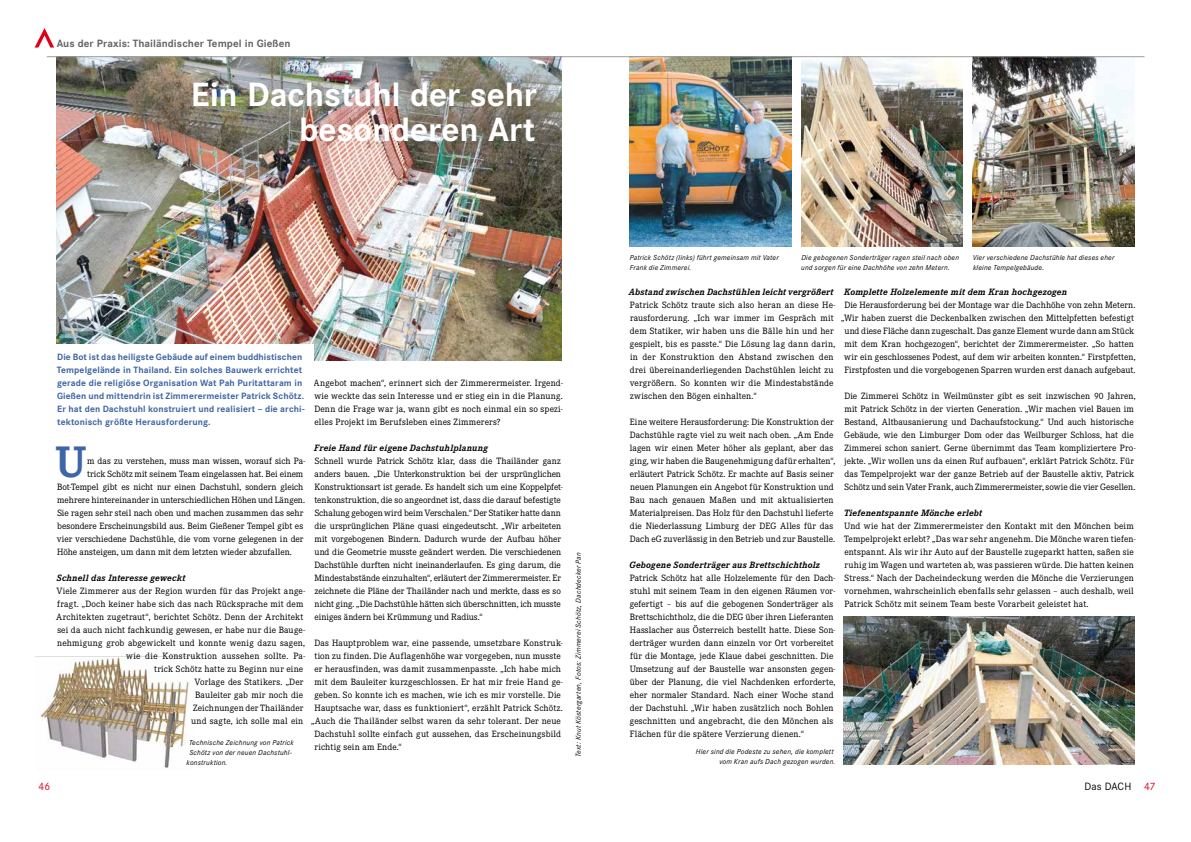
<style>
.page{position:relative;width:1191px;height:842px;background:#fff}
.page>*{position:absolute;margin:0;border:0;box-sizing:border-box;transform-origin:0 0}
.t1{font:700 45.8px "Corporate E Pro";color:#3e65a5}
.t2{font:700 35px/35px "Corporate S Pro";letter-spacing:-.005em;color:#fff;text-align:right}
.t3{font:700 11px "Corporate S Pro";letter-spacing:.01em;color:#646567}
.t4{font:11px "Corporate S Pro";color:#000}
.t5{font:11px "Corporate S Pro";color:#e2001a}
.t6{font:9.5px/13px "Corporate E Pro";letter-spacing:.01em;color:#000}
.t7{font:700 9.5px/13px "Corporate S Pro";letter-spacing:.01em;color:#3e65a5}
.t8{font:italic 700 9.5px "Corporate E Pro";letter-spacing:.015em;color:#000}
.t9{font:9.5px "Corporate E Pro";letter-spacing:-.01em;color:#000}
.t10{font:italic 7.5px/10px "Corporate S Pro";letter-spacing:.025em;color:#000}
.s1{color:#e2001a}
</style>
<div class="page">
<img style="left:57px;top:57px;width:504px;height:303px">
<img style="left:629px;top:57px;width:162px;height:189px">
<img style="left:844px;top:617px;width:290px;height:147px">
<img style="left:972px;top:57px;width:162px;height:189px">
<img style="left:801px;top:57px;width:161px;height:189px">
<img style="left:36px;top:656px;width:157px;height:112px">
<svg style="left:35px;top:28px;width:19px;height:20px"></svg>
<hr style="left:47px;top:56px;width:1097px;height:1px;background:#9c9e9f">
<div style="left:57px;top:344px;width:257px;height:94px;background:#fff"></div>
<p class="t3" style="left:57px;top:35px;width:235px">Aus der Praxis: Thailändischer Tempel in Gießen</p>
<h2 class="t2" style="left:191px;top:74px;width:348px">Ein Dachstuhl der sehr besonderen Art</h2>
<p class="t7" style="left:57px;top:350px;width:249px">Die Bot ist das heiligste Gebäude auf einem buddhistischen Tempelgelände in Thailand. Ein solches Bauwerk errichtet gerade die religiöse Organisation Wat Pah Puritattaram in Gießen und mittendrin ist Zimmerermeister Patrick Schötz.<br>Er hat den Dachstuhl konstruiert und realisiert – die archi&shy;tektonisch größte Herausforderung.</p>
<p class="t6" style="left:313px;top:376px;width:251px;text-align:justify">Angebot machen“, erinnert sich der Zimmerermeister. Irgend&shy;wie weckte das sein Interesse und er stieg ein in die Planung.<br>Denn die Frage war ja, wann gibt es noch einmal ein so spezi&shy;elles Projekt im Berufsleben eines Zimmerers?</p>
<p class="t8" style="left:314px;top:441px;width:175px">Freie Hand für eigene Dachstuhlplanung</p>
<p class="t6" style="left:314px;top:454px;width:250px">Schnell wurde Patrick Schötz klar, dass die Thailänder ganz anders bauen. „Die Unterkonstruktion bei der ursprünglichen Konstruktionsart ist gerade. Es handelt sich um eine Koppelpfet&shy;tenkonstruktion, die so angeordnet ist, dass die darauf befestigte Schalung gebogen wird beim Verschalen.“ Der Statiker hatte dann die ursprünglichen Pläne quasi eingedeutscht. „Wir arbeiteten mit vorgebogenen Bindern. Dadurch wurde der Aufbau höher und die Geometrie musste geändert werden. Die verschiedenen Dachstühle durften nicht ineinanderlaufen. Es ging darum, die Mindestabstände einzuhalten“, erläutert der Zimmerermeister. Er zeichnete die Pläne der Thailänder nach und merkte, dass es so nicht ging. „Die Dachstühle hätten sich überschnitten, ich musste einiges ändern bei Krümmung und Radius.“</p>
<p class="t6" style="left:314px;top:636px;width:250px">Das Hauptproblem war, eine passende, umsetzbare Konstruk-</p>
<p class="t6" style="left:314px;top:649px;width:248px">tion zu finden. Die Auflagenhöhe war vorgegeben, nun musste</p>
<p class="t6" style="left:314px;top:662px;width:248px">er herausfinden, was damit zusammenpasste. „Ich habe mich</p>
<p class="t6" style="left:314px;top:675px;width:250px">mit dem Bauleiter kurzgeschlossen. Er hat mir freie Hand ge-</p>
<p class="t6" style="left:314px;top:688px;width:248px">geben. So konnte ich es machen, wie ich es mir vorstelle. Die</p>
<p class="t6" style="left:314px;top:701px;width:250px">Hauptsache war, dass es funktioniert“, erzählt Patrick Schötz.</p>
<p class="t6" style="left:311px;top:714px;width:251px">„Auch die Thailänder selbst waren da sehr tolerant. Der neue</p>
<p class="t6" style="left:314px;top:727px;width:248px">Dachstuhl sollte einfach gut aussehen, das Erscheinungsbild</p>
<p class="t6" style="left:314px;top:740px;width:89px">richtig sein am Ende.“</p>
<h1 class="t1" style="left:55px;top:430px;width:33px">U</h1>
<p class="t6" style="left:87px;top:454px;width:219px">m das zu verstehen, muss man wissen, worauf sich Pa-</p>
<p class="t6" style="left:87px;top:467px;width:218px">trick Schötz mit seinem Team eingelassen hat. Bei einem</p>
<p class="t6" style="left:57px;top:480px;width:248px">Bot-Tempel gibt es nicht nur einen Dachstuhl, sondern gleich</p>
<p class="t9" style="left:57px;top:494px;width:249px">mehrere hintereinander in unterschiedlichen Höhen und Längen.</p>
<p class="t6" style="left:57px;top:506px;width:247px">Sie ragen sehr steil nach oben und machen zusammen das sehr</p>
<p class="t6" style="left:57px;top:519px;width:247px">besondere Erscheinungsbild aus. Beim Gießener Tempel gibt es</p>
<p class="t9" style="left:57px;top:533px;width:248px">vier verschiedene Dachstühle, die vom vorne gelegenen in der</p>
<p class="t6" style="left:57px;top:545px;width:236px">Höhe ansteigen, um dann mit dem letzten wieder abzufallen.</p>
<p class="t8" style="left:57px;top:571px;width:130px">Schnell das Interesse geweckt</p>
<p class="t6" style="left:56px;top:584px;width:250px;text-align:right">Viele Zimmerer aus der Region wurden für das Projekt ange&shy;fragt. „Doch keiner habe sich das nach Rücksprache mit dem Architekten zugetraut“, berichtet Schötz. Denn der Architekt sei da auch nicht fachkundig gewesen, er habe nur die Bauge&shy;nehmigung grob abgewickelt und konnte wenig dazu sagen, wie die Konstruktion aussehen sollte. Pa-<br>trick Schötz hatte zu Beginn nur eine<br>Vorlage des Statikers. „Der<br>Bauleiter gab mir noch die<br>Zeichnungen der Thailänder<br>und sagte, ich solle mal ein</p>
<p class="t10" style="left:189px;top:737px;width:106px">Technische Zeichnung von Patrick</p>
<p class="t10" style="left:189px;top:747px;width:104px">Schötz von der neuen Dachstuhl-</p>
<p class="t10" style="left:187px;top:757px;width:42px">konstruktion.</p>
<p class="t10" style="left:573px;top:757px;width:206px;rotate:-90deg">Text: Knut Köstergarten, Fotos: Zimmerei Schötz, Dachdecker Pan</p>
<p class="t10" style="left:630px;top:252px;width:150px">Patrick Schötz (links) führt gemeinsam mit Vater<br>Frank die Zimmerei.</p>
<p class="t10" style="left:972px;top:252px;width:143px">Vier verschiedene Dachstühle hat dieses eher kleine Tempelgebäude.</p>
<p class="t10" style="left:801px;top:252px;width:159px">Die gebogenen Sonderträger ragen steil nach oben und sorgen für eine Dachhöhe von zehn Metern.</p>
<p class="t8" style="left:844px;top:285px;width:224px">Komplette Holzelemente mit dem Kran hochgezogen</p>
<p class="t6" style="left:841px;top:298px;width:296px;text-align:center">Die Herausforderung bei der Montage war die Dachhöhe von zehn Metern. „Wir haben zuerst die Deckenbalken zwischen den Mittelpfetten befestigt und diese Fläche dann zugeschalt. Das ganze Element wurde dann am Stück mit dem Kran hochgezogen“, berichtet der Zimmerermeister. „So hatten wir ein geschlossenes Podest, auf dem wir arbeiten konnten.“ Firstpfetten, Firstpfosten und die vorgebogenen Sparren wurden erst danach aufgebaut.</p>
<p class="t6" style="left:844px;top:389px;width:293px">Die Zimmerei Schötz in Weilmünster gibt es seit inzwischen 90 Jahren, mit Patrick Schötz in der vierten Generation. „Wir machen viel Bauen im Bestand, Altbausanierung und Dachaufstockung.“ Und auch historische Gebäude, wie den Limburger Dom oder das Weilburger Schloss, hat die Zimmerei schon saniert. Gerne übernimmt das Team kompliziertere Pro&shy;jekte. „Wir wollen uns da einen Ruf aufbauen“, erklärt Patrick Schötz. Für das Tempelprojekt war der ganze Betrieb auf der Baustelle aktiv, Patrick Schötz und sein Vater Frank, auch Zimmerermeister, sowie die vier Gesellen.</p>
<p class="t8" style="left:844px;top:506px;width:140px">Tiefenentspannte Mönche erlebt</p>
<p class="t6" style="left:844px;top:519px;width:293px">Und wie hat der Zimmerermeister den Kontakt mit den Mönchen beim Tempelprojekt erlebt? „Das war sehr angenehm. Die Mönche waren tiefen&shy;entspannt. Als wir ihr Auto auf der Baustelle zugeparkt hatten, saßen sie ruhig im Wagen und warteten ab, was passieren würde. Die hatten keinen Stress.“ Nach der Dacheindeckung werden die Mönche die Verzierungen vornehmen, wahrscheinlich ebenfalls sehr gelassen – auch deshalb, weil Patrick Schötz mit seinem Team beste Vorarbeit geleistet hat.</p>
<p class="t8" style="left:629px;top:285px;width:206px">Abstand zwischen Dachstühlen leicht vergrößert</p>
<p class="t6" style="left:629px;top:298px;width:207px">Patrick Schötz traute sich also heran an diese He&shy;rausforderung. „Ich war immer im Gespräch mit dem Statiker, wir haben uns die Bälle hin und her gespielt, bis es passte.“ Die Lösung lag dann darin, in der Konstruktion den Abstand zwischen den drei übereinanderliegenden Dachstühlen leicht zu vergrößern. So konnten wir die Mindestabstände zwischen den Bögen einhalten.“</p>
<p class="t6" style="left:630px;top:415px;width:207px">Eine weitere Herausforderung: Die Konstruktion der Dachstühle ragte viel zu weit nach oben. „Am Ende lagen wir einen Meter höher als geplant, aber das ging, wir haben die Baugenehmigung dafür erhalten“, erläutert Patrick Schötz. Er machte auf Basis seiner neuen Planungen ein Angebot für Konstruktion und Bau nach genauen Maßen und mit aktualisierten Materialpreisen. Das Holz für den Dachstuhl lieferte die Niederlassung Limburg der DEG Alles für das Dach eG zuverlässig in den Betrieb und zur Baustelle.</p>
<p class="t8" style="left:629px;top:558px;width:192px">Gebogene Sonderträger aus Brettschichtholz</p>
<p class="t6" style="left:630px;top:571px;width:207px">Patrick Schötz hat alle Holzelemente für den Dach&shy;stuhl mit seinem Team in den eigenen Räumen vor&shy;gefertigt – bis auf die gebogenen Sonderträger als Brettschichtholz, die die DEG über ihren Lieferanten Hasslacher aus Österreich bestellt hatte. Diese Son&shy;derträger wurden dann einzeln vor Ort vorbereitet für die Montage, jede Klaue dabei geschnitten. Die Umsetzung auf der Baustelle war ansonsten gegen&shy;über der Planung, die viel Nachdenken erforderte, eher normaler Standard. Nach einer Woche stand der Dachstuhl. „Wir haben zusätzlich noch Bohlen geschnitten und angebracht, die den Mönchen als Flächen für die spätere Verzierung dienen.“</p>
<p class="t10" style="left:696px;top:746px;width:141px;text-align:right">Hier sind die Podeste zu sehen, die komplett vom Kran aufs Dach gezogen wurden.</p>
<p class="t5" style="left:39px;top:778px;width:13px">46</p>
<p class="t4" style="left:1084px;top:778px;width:73px">Das DACH <span class="s1">47</span></p>
</div>
